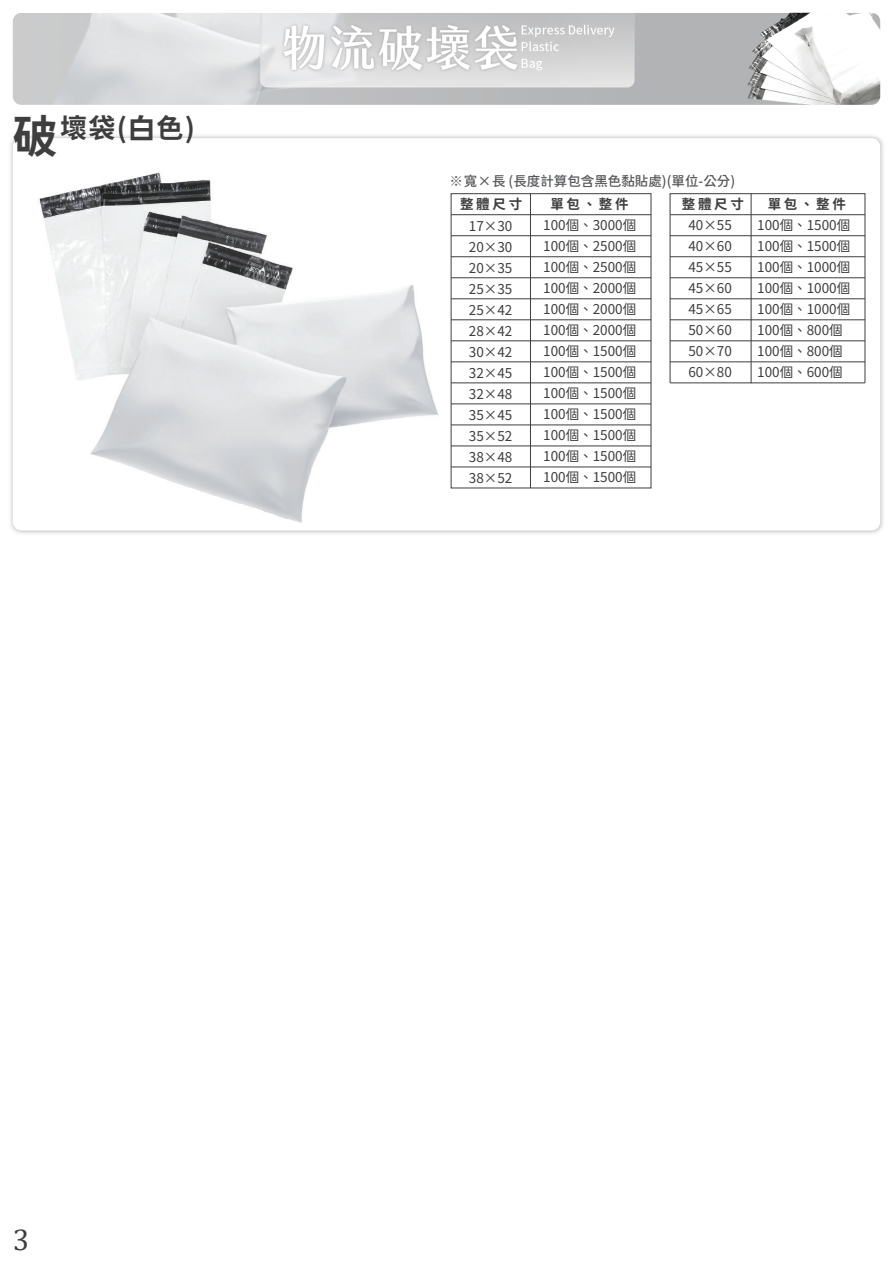
<style>
.page{position:relative;width:893px;height:1263px;background:#fff}
.page>*{position:absolute;margin:0;border:0;box-sizing:border-box;transform-origin:0 0}
.t1{font:30px "Cambria";color:#3e3e3f}
.t2{font:700 27px "Swei Sans CJ Ktc";color:#3e3e3f}
.t3{font:13.5px/21px "Swei Sans CJ Ktc";color:#3e3e3f;text-align:justify}
.t4{font:500 13.5px "Swei Sans CJ Ktc";color:#57585a}
.t5{font:700 13.5px "Swei Sans CJ Ktc";letter-spacing:.2em;color:#3e3e3f}
.s1{font-size:45px}
</style>
<div class="page">
<img style="left:10px;top:135px;width:873px;height:399px">
<div style="left:13px;top:138px;width:867px;height:392px;background:#fff;border-radius:9px"></div>
<img style="left:39px;top:172px;width:399px;height:351px">
<img style="left:13px;top:13px;width:867px;height:92px">
<hr style="left:451px;top:214px;width:200px;height:1px;background:#3e3e3f">
<hr style="left:451px;top:235px;width:200px;height:1px;background:#3e3e3f">
<hr style="left:451px;top:256px;width:200px;height:1px;background:#3e3e3f">
<hr style="left:451px;top:277px;width:200px;height:1px;background:#3e3e3f">
<hr style="left:451px;top:298px;width:200px;height:1px;background:#3e3e3f">
<hr style="left:451px;top:319px;width:200px;height:1px;background:#3e3e3f">
<hr style="left:451px;top:340px;width:200px;height:1px;background:#3e3e3f">
<hr style="left:451px;top:361px;width:200px;height:1px;background:#3e3e3f">
<hr style="left:451px;top:382px;width:200px;height:1px;background:#3e3e3f">
<hr style="left:451px;top:403px;width:200px;height:1px;background:#3e3e3f">
<hr style="left:451px;top:424px;width:200px;height:1px;background:#3e3e3f">
<hr style="left:451px;top:446px;width:200px;height:1px;background:#3e3e3f">
<hr style="left:451px;top:467px;width:200px;height:1px;background:#3e3e3f">
<hr style="left:530px;top:194px;width:1px;height:294px;background:#3e3e3f">
<div style="left:670px;top:193px;width:195px;height:190px;border:1px solid #3e3e3f"></div>
<hr style="left:670px;top:214px;width:195px;height:1px;background:#3e3e3f">
<hr style="left:670px;top:235px;width:195px;height:1px;background:#3e3e3f">
<hr style="left:670px;top:256px;width:195px;height:1px;background:#3e3e3f">
<hr style="left:670px;top:277px;width:195px;height:1px;background:#3e3e3f">
<hr style="left:670px;top:298px;width:195px;height:1px;background:#3e3e3f">
<hr style="left:670px;top:319px;width:195px;height:1px;background:#3e3e3f">
<hr style="left:670px;top:340px;width:195px;height:1px;background:#3e3e3f">
<hr style="left:670px;top:361px;width:195px;height:1px;background:#3e3e3f">
<hr style="left:670px;top:382px;width:195px;height:1px;background:#3e3e3f">
<hr style="left:751px;top:194px;width:1px;height:189px;background:#3e3e3f">
<p class="t2" style="left:13px;top:113px;width:184px"><span class="s1">破</span>壞袋(白色)</p>
<p class="t4" style="left:450px;top:174px;width:287px">※寬×長 (長度計算包含黑色黏貼處)(單位-公分)</p>
<p class="t5" style="left:460px;top:197px;width:64px">整體尺寸</p>
<p class="t5" style="left:550px;top:197px;width:80px">單包、整件</p>
<p class="t3" style="left:469px;top:216px;width:45px">17×30<br>20×30<br>20×35<br>25×35<br>25×42<br>28×42<br>30×42<br>32×45<br>32×48<br>35×45<br>35×52<br>38×48<br>38×52</p>
<p class="t3" style="left:543px;top:215px;width:94px">100個、3000個100個、2500個100個、2500個100個、2000個100個、2000個100個、2000個100個、1500個100個、1500個100個、1500個100個、1500個100個、1500個100個、1500個100個、1500個</p>
<p class="t5" style="left:682px;top:197px;width:64px">整體尺寸</p>
<p class="t5" style="left:768px;top:197px;width:80px">單包、整件</p>
<p class="t3" style="left:688px;top:215px;width:45px">40×55<br>40×60<br>45×55<br>45×60<br>45×65<br>50×60<br>50×70<br>60×80</p>
<p class="t3" style="left:757px;top:215px;width:94px;text-align:left">100個、1500個<br>100個、1500個<br>100個、1000個<br>100個、1000個<br>100個、1000個<br>100個、800個<br>100個、800個<br>100個、600個</p>
<p class="t1" style="left:13px;top:1222px;width:18px">3</p>
</div>
